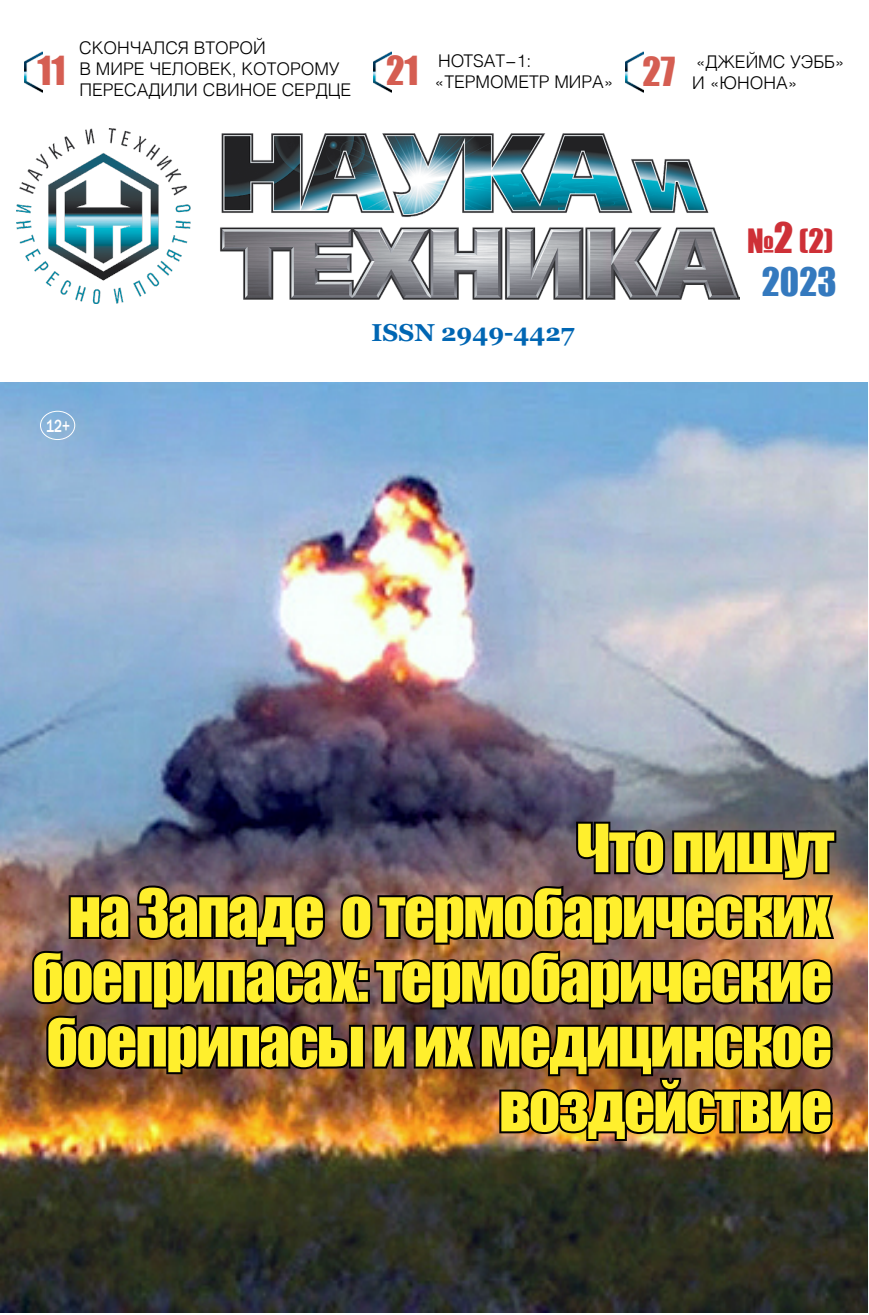
<style>
.page{position:relative;width:869px;height:1315px;background:#fff}
.page>*{position:absolute;margin:0;border:0;box-sizing:border-box;transform-origin:0 0}
.t1{font:61.25px/64.8px "Impact";letter-spacing:-.03em;color:#ffef2d;text-align:right}
.t2{font:36.75px "Impact";color:#d55e52}
.t3{font:36.05px "Impact";color:#3479be}
.t4{font:30.8px "Impact";color:#ce3037}
.t5{font:700 24.5px "Georgia";color:#0066b3}
.t6{font:500 18.03px "Franklin Gothic";color:#fff;scale:.75 1}
.t7{font:300 17.5px/21px "Helios";color:#000}
.s1{font-size:38.68px}
</style>
<div class="page">
<img style="left:0;top:383px;width:866px;height:929px">
<img style="left:29px;top:819px;width:809px;height:324px">
<img style="left:16px;top:128px;width:723px;height:175px">
<img style="left:25px;top:51px;width:18px;height:42px">
<img style="left:373px;top:51px;width:18px;height:42px">
<img style="left:625px;top:51px;width:18px;height:42px">
<div style="left:40px;top:411px;width:35px;height:29px;border:1px solid #fff;border-radius:50%"></div>
<p class="t7" style="left:79px;top:37px;width:273px">Скончался второй<br>в мире человек, которому пересадили свиное сердце</p>
<h2 class="t2" style="left:38px;top:42px;width:30px">11</h2>
<p class="t7" style="left:386px;top:71px;width:229px"><sup>21</sup> «Термометр мира»</p>
<p class="t7" style="left:642px;top:51px;width:203px;text-indent:53px">«Джеймс Уэбб»<br><sup>27</sup> и «Юнона»</p>
<p class="t7" style="left:438px;top:50px;width:95px">HOTSAT-1:</p>
<p class="t6" style="left:46px;top:415px;width:33px">12+</p>
<h3 class="t5" style="left:371px;top:317px;width:204px">ISSN 2949-4427</h3>
<h3 class="t4" style="left:746px;top:217px;width:88px">№<span class="s1">2</span> (2)</h3>
<h3 class="t3" style="left:761px;top:254px;width:76px">2023</h3>
<h1 class="t1" style="left:32px;top:814px;width:803px">Что пишут<br>на Западе о термобарических боеприпасах: термобарические боеприпасы и их медицинское воздействие</h1>
</div>
